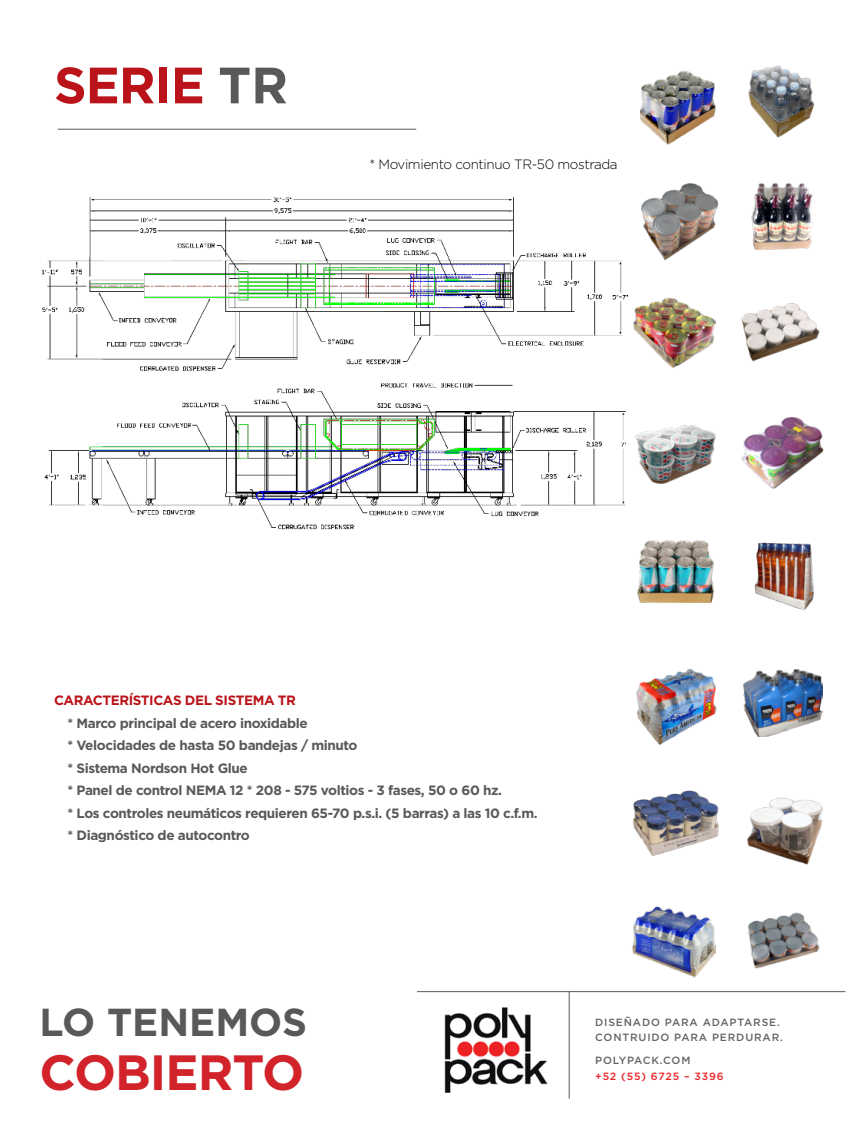
<style>
.page{position:relative;width:864px;height:1134px;background:#fff}
.page>*{position:absolute;margin:0;border:0;box-sizing:border-box;transform-origin:0 0}
.t1{font:700 51px "Gotham";letter-spacing:-.02em;color:#ba141a}
.t2{font:700 49.5px "Gotham";letter-spacing:-.02em;color:#d2232a}
.t3{font:700 39px "Gotham";color:#58595b}
.t4{font:700 13.5px/22.5px "Gotham";letter-spacing:-.03em;color:#58595b}
.t5{font:300 13.5px "Gotham";letter-spacing:-.03em;color:#000}
.t6{font:700 13.5px "Gotham";letter-spacing:-.03em;color:#ba141a}
.t7{font:500 10.5px/15.8px "Gotham";letter-spacing:.08em;color:#636466}
.t8{font:500 10.5px "Gotham";letter-spacing:.075em;color:#ed2225}
.s1{color:#58595b}
</style>
<div class="page">
<hr style="left:58px;top:129px;width:358px;height:1px;background:#58595b">
<img style="left:42px;top:196px;width:586px;height:334px">
<img style="left:748px;top:65px;width:67px;height:73px">
<img style="left:754px;top:542px;width:60px;height:69px">
<img style="left:741px;top:303px;width:79px;height:59px">
<img style="left:747px;top:797px;width:76px;height:68px">
<img style="left:747px;top:913px;width:73px;height:56px">
<img style="left:751px;top:182px;width:62px;height:69px">
<img style="left:744px;top:669px;width:78px;height:67px">
<img style="left:741px;top:417px;width:83px;height:72px">
<img style="left:640px;top:70px;width:76px;height:75px">
<img style="left:641px;top:183px;width:78px;height:78px">
<img style="left:633px;top:297px;width:83px;height:71px">
<img style="left:635px;top:425px;width:81px;height:59px">
<img style="left:637px;top:540px;width:78px;height:63px">
<img style="left:633px;top:790px;width:86px;height:66px">
<img style="left:636px;top:669px;width:81px;height:76px">
<img style="left:632px;top:906px;width:85px;height:72px">
<hr style="left:417px;top:991px;width:428px;height:1px;background:#58595b">
<hr style="left:569px;top:991px;width:1px;height:108px;background:#58595b">
<img style="left:444px;top:1007px;width:104px;height:86px">
<h1 class="t1" style="left:54px;top:51px;width:236px">SERIE <span class="s1">TR</span></h1>
<p class="t5" style="left:369px;top:156px;width:250px">* Movimiento continuo TR-50 mostrada</p>
<p class="t6" style="left:54px;top:692px;width:244px">CARACTERÍSTICAS DEL SISTEMA TR</p>
<p class="t4" style="left:68px;top:712px;width:472px">* Marco principal de acero inoxidable<br>* Velocidades de hasta 50 bandejas / minuto<br>* Sistema Nordson Hot Glue<br>* Panel de control NEMA 12 * 208 - 575 voltios - 3 fases, 50 o 60 hz.<br>* Los controles neumáticos requieren 65-70 p.s.i. (5 barras) a las 10 c.f.m. * Diagnóstico de autocontro</p>
<h3 class="t3" style="left:40px;top:997px;width:269px">LO TENEMOS</h3>
<h2 class="t2" style="left:40px;top:1040px;width:266px">COBIERTO</h2>
<p class="t7" style="left:595px;top:1014px;width:189px">DISEÑADO PARA ADAPTARSE.<br>CONTRUIDO PARA PERDURAR.</p>
<p class="t7" style="left:595px;top:1052px;width:97px">POLYPACK.COM</p>
<p class="t8" style="left:595px;top:1069px;width:130px">+52 (55) 6725 – 3396</p>
</div>
